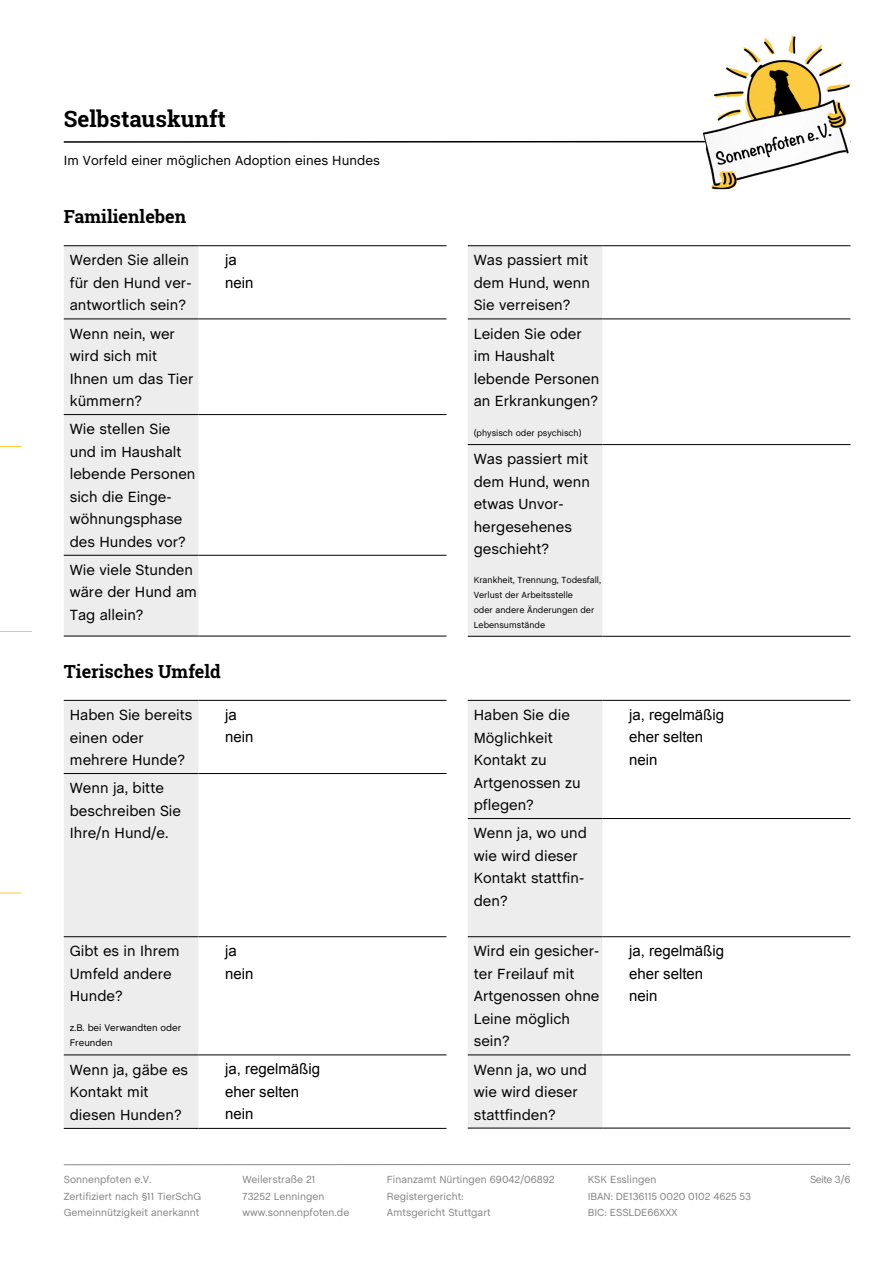
<style>
.page{position:relative;width:893px;height:1263px;background:#fff}
.page>*{position:absolute;margin:0;border:0;box-sizing:border-box;transform-origin:0 0}
.t1{font:700 22.5px "Roboto Slab";color:#000}
.t2{font:700 18px "Roboto Slab";color:#000}
.t3{font:15px/22.5px "Chalet";color:#000}
.t4{font:15px/22.5px "Arial";color:#000}
.t5{font:13.5px "Chalet";color:#000}
.t6{font:10.5px/16.5px "Chalet";color:#878787}
.t7{font:9.75px/15px "Chalet";color:#000}
.t8{font:9px/15px "Chalet";color:#000}
</style>
<div class="page">
<hr style="left:64px;top:1164px;width:786px;height:1px;background:#878787">
<hr style="left:64px;top:141px;width:786px;height:2px;background:#000">
<img style="left:703px;top:35px;width:147px;height:154px">
<svg style="left:0;top:446px;width:21px;height:1px"></svg>
<hr style="left:0;top:631px;width:32px;height:1px;background:#fcc93c">
<svg style="left:0;top:893px;width:21px;height:1px"></svg>
<div style="left:64px;top:701px;width:134px;height:427px;background:#ededed"></div>
<hr style="left:64px;top:700px;width:134px;height:1px;background:#000">
<hr style="left:198px;top:700px;width:248px;height:1px;background:#000">
<hr style="left:64px;top:773px;width:134px;height:1px;background:#000">
<hr style="left:198px;top:773px;width:248px;height:1px;background:#000">
<hr style="left:64px;top:936px;width:134px;height:1px;background:#000">
<hr style="left:198px;top:936px;width:248px;height:1px;background:#000">
<hr style="left:64px;top:1055px;width:134px;height:1px;background:#000">
<hr style="left:198px;top:1055px;width:248px;height:1px;background:#000">
<hr style="left:64px;top:1128px;width:134px;height:1px;background:#000">
<hr style="left:198px;top:1128px;width:248px;height:1px;background:#000">
<div style="left:468px;top:701px;width:134px;height:427px;background:#ededed"></div>
<hr style="left:468px;top:700px;width:134px;height:1px;background:#000">
<hr style="left:602px;top:700px;width:248px;height:1px;background:#000">
<hr style="left:468px;top:818px;width:134px;height:1px;background:#000">
<hr style="left:602px;top:818px;width:248px;height:1px;background:#000">
<hr style="left:468px;top:936px;width:134px;height:1px;background:#000">
<hr style="left:602px;top:936px;width:248px;height:1px;background:#000">
<hr style="left:468px;top:1055px;width:134px;height:1px;background:#000">
<hr style="left:602px;top:1055px;width:248px;height:1px;background:#000">
<hr style="left:468px;top:1128px;width:134px;height:1px;background:#000">
<hr style="left:602px;top:1128px;width:248px;height:1px;background:#000">
<div style="left:64px;top:246px;width:134px;height:390px;background:#ededed"></div>
<hr style="left:64px;top:245px;width:134px;height:1px;background:#000">
<hr style="left:198px;top:245px;width:248px;height:1px;background:#000">
<hr style="left:64px;top:319px;width:134px;height:1px;background:#000">
<hr style="left:198px;top:319px;width:248px;height:1px;background:#000">
<hr style="left:64px;top:414px;width:134px;height:1px;background:#000">
<hr style="left:198px;top:414px;width:248px;height:1px;background:#000">
<hr style="left:64px;top:555px;width:134px;height:1px;background:#000">
<hr style="left:198px;top:555px;width:248px;height:1px;background:#000">
<hr style="left:64px;top:636px;width:134px;height:1px;background:#000">
<hr style="left:198px;top:636px;width:248px;height:1px;background:#000">
<div style="left:468px;top:246px;width:134px;height:390px;background:#ededed"></div>
<hr style="left:468px;top:245px;width:134px;height:1px;background:#000">
<hr style="left:602px;top:245px;width:248px;height:1px;background:#000">
<hr style="left:468px;top:319px;width:134px;height:1px;background:#000">
<hr style="left:602px;top:319px;width:248px;height:1px;background:#000">
<hr style="left:468px;top:444px;width:134px;height:1px;background:#000">
<hr style="left:602px;top:444px;width:248px;height:1px;background:#000">
<hr style="left:468px;top:636px;width:134px;height:1px;background:#000">
<hr style="left:602px;top:636px;width:248px;height:1px;background:#000">
<h1 class="t1" style="left:64px;top:104px;width:164px">Selbstauskunft</h1>
<p class="t5" style="left:64px;top:152px;width:318px">Im Vorfeld einer möglichen Adoption eines Hundes</p>
<p class="t2" style="left:64px;top:205px;width:124px">Familienleben</p>
<p class="t3" style="left:70px;top:249px;width:123px">Werden Sie allein für den Hund ver&shy;antwortlich sein?</p>
<p class="t4" style="left:225px;top:249px;width:30px">ja nein</p>
<p class="t3" style="left:70px;top:322px;width:125px">Wenn nein, wer wird sich mit<br>Ihnen um das Tier kümmern?</p>
<p class="t3" style="left:70px;top:418px;width:127px">Wie stellen Sie und im Haushalt lebende Personen sich die Einge&shy;wöhnungsphase des Hundes vor?</p>
<p class="t3" style="left:70px;top:558px;width:129px">Wie viele Stunden wäre der Hund am<br>Tag allein?</p>
<p class="t2" style="left:64px;top:659px;width:159px">Tierisches Umfeld</p>
<p class="t3" style="left:70px;top:703px;width:124px">Haben Sie bereits einen oder mehrere Hunde?</p>
<p class="t4" style="left:225px;top:703px;width:30px">ja nein</p>
<p class="t3" style="left:70px;top:777px;width:113px">Wenn ja, bitte beschreiben Sie<br>Ihre/n Hund/e.</p>
<p class="t3" style="left:70px;top:940px;width:111px">Gibt es in Ihrem<br>Umfeld andere<br>Hunde?</p>
<p class="t7" style="left:70px;top:1020px;width:113px">z.B. bei Verwandten oder<br>Freunden</p>
<p class="t4" style="left:225px;top:940px;width:30px">ja nein</p>
<p class="t3" style="left:70px;top:1058px;width:120px">Wenn ja, gäbe es<br>Kontakt mit diesen Hunden?</p>
<p class="t4" style="left:225px;top:1058px;width:97px">ja, regelmäßig eher selten nein</p>
<p class="t3" style="left:474px;top:249px;width:118px;text-align:justify">Was passiert mit dem Hund, wenn Sie verreisen?</p>
<p class="t3" style="left:474px;top:322px;width:127px">Leiden Sie oder im Haushalt lebende Personen an Erkrankungen?</p>
<p class="t8" style="left:474px;top:425px;width:109px">(physisch oder psychisch)</p>
<p class="t3" style="left:474px;top:448px;width:118px">Was passiert mit dem Hund, wenn etwas Unvor&shy;hergesehenes geschieht?</p>
<p class="t8" style="left:474px;top:572px;width:129px">Krankheit, Trennung, Todesfall,<br>Verlust der Arbeitsstelle<br>oder andere Änderungen der<br>Lebensumstände</p>
<p class="t3" style="left:474px;top:703px;width:108px">Haben Sie die<br>Möglichkeit<br>Kontakt zu<br>Artgenossen zu pflegen?</p>
<p class="t4" style="left:629px;top:703px;width:97px">ja, regelmäßig eher selten nein</p>
<p class="t3" style="left:474px;top:822px;width:115px">Wenn ja, wo und wie wird dieser<br>Kontakt stattfin&shy;den?</p>
<p class="t3" style="left:474px;top:940px;width:127px">Wird ein gesicher&shy;ter Freilauf mit<br>Artgenossen ohne<br>Leine möglich sein?</p>
<p class="t4" style="left:629px;top:940px;width:97px">ja, regelmäßig eher selten nein</p>
<p class="t3" style="left:474px;top:1058px;width:115px">Wenn ja, wo und wie wird dieser stattfinden?</p>
<p class="t6" style="left:64px;top:1171px;width:139px">Sonnenpfoten e.V.<br>Zertifiziert nach §11 TierSchG<br>Gemeinnützigkeit anerkannt</p>
<p class="t6" style="left:242px;top:1171px;width:108px">Weilerstraße 21<br>73252 Lenningen www.sonnenpfoten.de</p>
<p class="t6" style="left:387px;top:1171px;width:169px">Finanzamt Nürtingen 69042/06892<br>Registergericht:<br>Amtsgericht Stuttgart</p>
<p class="t6" style="left:588px;top:1171px;width:165px">KSK Esslingen<br>IBAN: DE136115 0020 0102 4625 53<br>BIC: ESSLDE66XXX</p>
<p class="t6" style="left:810px;top:1171px;width:42px">Seite 3/6</p>
</div>
